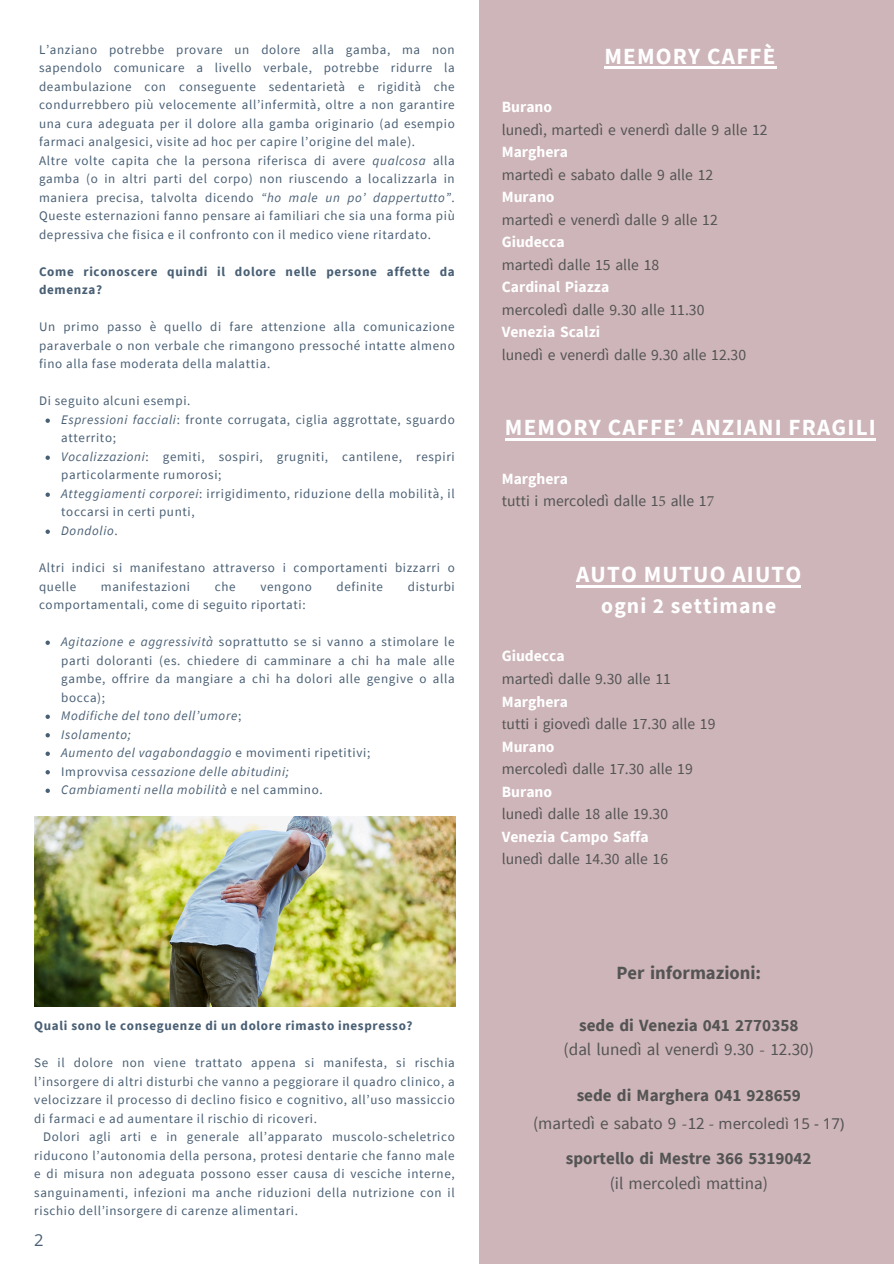
<style>
.page{position:relative;width:894px;height:1264px;background:#fff}
.page>*{position:absolute;margin:0;border:0;box-sizing:border-box;transform-origin:0 0}
.t1{font:700 23.1px "Source Sans Pro";letter-spacing:.05em;color:#fff}
.t2{font:700 21.6px "Source Sans Pro";letter-spacing:.05em;color:#fff}
.t3{font:700 18.6px "Source Sans Pro";color:#545454}
.t4{font:700 17.1px/28.7px "Source Sans Pro";color:#545454;text-align:center}
.t5{font:17.1px/24.3px "Source Sans Pro";color:#545454;text-align:center}
.t6{font:16.5px "Open Sans";color:#495f74}
.t7{font:15.6px/22.5px "Source Sans Pro";color:#545454}
.t8{font:13.05px/18.5px "Source Sans Pro";letter-spacing:.05em;color:#495f74;text-align:justify}
.t9{font:italic 13.05px "Source Sans Pro";letter-spacing:.05em;color:#495f74}
.t10{font:700 13.05px/18.5px "Source Sans Pro";letter-spacing:.05em;color:#495f74}
.s1{font-style:italic}
.s2{font-style:normal}
.s3{font-weight:700;color:#fff}
.s4{font-family:"Minion Pro"}
.s5{font-weight:700}
.s6{font-weight:400}
.s7{font-family:"Minion Pro";font-weight:400}
.s8{font-family:"Sans Serif Collection";font-weight:400;font-size:15px}
</style>
<div class="page">
<div style="left:480px;top:0;width:413px;height:1263px;background:#ceb5b9"></div>
<img style="left:34px;top:816px;width:421px;height:190px">
<svg style="left:46px;top:418px;width:4px;height:5px"></svg>
<svg style="left:46px;top:455px;width:4px;height:5px"></svg>
<svg style="left:46px;top:492px;width:4px;height:5px"></svg>
<svg style="left:46px;top:529px;width:4px;height:5px"></svg>
<svg style="left:46px;top:640px;width:4px;height:5px"></svg>
<svg style="left:46px;top:714px;width:4px;height:5px"></svg>
<svg style="left:46px;top:733px;width:4px;height:4px"></svg>
<svg style="left:46px;top:751px;width:4px;height:5px"></svg>
<svg style="left:46px;top:770px;width:4px;height:4px"></svg>
<svg style="left:46px;top:788px;width:4px;height:5px"></svg>
<hr style="left:604px;top:66px;width:172px;height:2px;background:#fff">
<hr style="left:505px;top:438px;width:370px;height:3px;background:#fff">
<hr style="left:576px;top:585px;width:224px;height:2px;background:#fff">
<p class="t8" style="left:39px;top:40px;width:417px">L’anziano potrebbe provare un dolore alla gamba, ma non sapendolo comunicare a livello verbale, potrebbe ridurre la deambulazione con conseguente sedentarietà</p>
<p class="t8" style="left:358px;top:77px;width:60px">e rigidità</p>
<p class="t8" style="left:39px;top:77px;width:417px;text-indent:395px">che condurrebbero più velocemente all’infermità, oltre a non garantire una cura adeguata per il dolore alla gamba originario (ad esempio farmaci analgesici, visite ad hoc per capire l’origine del male).</p>
<p class="t8" style="left:39px;top:151px;width:417px;text-align:left">Altre volte capita che la persona riferisca di avere <span class="s1">qualcosa</span> alla gamba (o in altri parti del corpo) non riuscendo a localizzarla in maniera precisa, talvolta dicendo <span class="s1">“ho male un po’ dappertutto”</span>.<br>Queste esternazioni fanno pensare ai familiari che sia una forma più depressiva che fisica e il confronto con il medico viene ritardato.</p>
<h6 class="t10" style="left:39px;top:262px;width:417px">Come riconoscere quindi il dolore nelle persone affette da demenza?</h6>
<p class="t8" style="left:39px;top:317px;width:417px">Un primo passo è quello di fare attenzione alla comunicazione paraverbale o non verbale che rimangono pressoché intatte almeno fino alla fase moderata della malattia.</p>
<p class="t8" style="left:39px;top:391px;width:153px">Di seguito alcuni esempi.</p>
<p class="t8" style="left:61px;top:410px;width:395px"><span class="s1">Espressioni facciali</span>: fronte corrugata, ciglia aggrottate, sguardo atterrito;</p>
<p class="t8" style="left:61px;top:447px;width:395px"><span class="s1">Vocalizzazioni</span>: gemiti, sospiri, grugniti, cantilene, respiri particolarmente rumorosi;</p>
<p class="t8" style="left:61px;top:484px;width:395px"><span class="s1">Atteggiamenti corporei</span>: irrigidimento, riduzione della mobilità, il toccarsi in certi punti,</p>
<p class="t9" style="left:61px;top:522px;width:58px">Dondolio<span class="s2">.</span></p>
<p class="t8" style="left:39px;top:558px;width:417px">Altri indici si manifestano attraverso i comportamenti bizzarri o quelle</p>
<p class="t8" style="left:101px;top:576px;width:91px">manifestazioni</p>
<p class="t8" style="left:215px;top:576px;width:22px">che</p>
<p class="t8" style="left:260px;top:576px;width:53px">vengono</p>
<p class="t8" style="left:336px;top:576px;width:48px">definite</p>
<p class="t8" style="left:407px;top:576px;width:48px">disturbi</p>
<p class="t8" style="left:39px;top:595px;width:268px">comportamentali, come di seguito riportati:</p>
<p class="t8" style="left:61px;top:632px;width:395px"><span class="s1">Agitazione e aggressività</span> soprattutto se si vanno a stimolare le parti doloranti (es. chiedere di camminare a chi ha male alle gambe, offrire da mangiare a chi ha dolori alle gengive o alla bocca);</p>
<p class="t9" style="left:61px;top:707px;width:181px">Modifiche del tono dell’umore<span class="s2">;</span></p>
<p class="t9" style="left:61px;top:725px;width:71px">Isolamento;</p>
<p class="t9" style="left:61px;top:744px;width:310px">Aumento del vagabondaggio <span class="s2">e movimenti ripetitivi;</span></p>
<p class="t9" style="left:61px;top:762px;width:229px"><span class="s2">Improvvisa</span> cessazione delle abitudini;</p>
<p class="t9" style="left:61px;top:781px;width:263px">Cambiamenti nella mobilità <span class="s2">e nel cammino.</span></p>
<h5 class="t10" style="left:34px;top:1016px;width:380px">Quali sono le conseguenze di un dolore rimasto inespresso?</h5>
<h5 class="t8" style="left:34px;top:1053px;width:422px">Se il dolore non viene trattato appena si manifesta, si rischia l’insorgere di altri disturbi che vanno a peggiorare il quadro clinico, a velocizzare il processo di declino fisico e cognitivo, all’uso massiccio di farmaci e ad aumentare il rischio di ricoveri.</h5>
<h1 class="t8" style="left:34px;top:1127px;width:422px;text-indent:9px">Dolori agli arti e in generale all’apparato muscolo-scheletrico riducono l’autonomia della persona, protesi dentarie che fanno male e di misura non adeguata possono esser causa di vesciche interne, sanguinamenti, infezioni ma anche riduzioni della nutrizione con il rischio dell’insorgere di carenze alimentari.</h1>
<h1 class="t6" style="left:34px;top:1228px;width:11px">2</h1>
<p class="t1" style="left:604px;top:41px;width:165px">MEMORY CAFFÈ</p>
<p class="t7" style="left:501px;top:95px;width:267px"><span class="s3">Burano<br></span>lunedì, martedì e venerdì dalle 9 alle 12<br><span class="s3">Marghera<br></span>martedì e sabato dalle 9 alle 12<br><span class="s3">Murano<br></span>martedì e venerdì dalle 9 alle 12<br><span class="s3">Giudecca<br></span>martedì dalle 15 alle 18<br><span class="s3">Cardinal Piazza<br></span>mercoledì dalle 9.30 alle 11.30<br><span class="s3">Venezia Scalzi<br></span>lunedì e venerdì dalle 9.30 alle 12.30</p>
<p class="t1" style="left:505px;top:412px;width:372px">MEMORY CAFFE’ ANZIANI FRAGILI</p>
<p class="t7" style="left:501px;top:467px;width:214px"><span class="s3">Marghera<br></span>tutti i mercoledì dalle 1<span class="s4">5</span> alle 1<span class="s4">7</span></p>
<p class="t1" style="left:576px;top:559px;width:227px">AUTO MUTUO AIUTO</p>
<p class="t2" style="left:601px;top:591px;width:176px">ogni 2 settimane</p>
<p class="t7" style="left:501px;top:644px;width:215px"><span class="s3">Giudecca<br></span>martedì dalle 9.30 alle 11<br><span class="s3">Marghera<br></span><span class="s4">t</span>utti i giovedì dalle 17.30 alle 19<br><span class="s3">Murano<br></span>mercoledì dalle 17.30 alle 19<br><span class="s3">Burano<br></span>lunedì dalle 18 alle 19.30<br><span class="s3">Venezia Campo Saffa<br></span>lunedì dalle 14.30 alle 16</p>
<p class="t3" style="left:616px;top:960px;width:146px">Per informazioni:</p>
<p class="t5" style="left:563px;top:1012px;width:252px"><span class="s5">sede di Venezia 041 2770358 </span>(dal lunedì al venerdì 9.30 <span class="s4">-</span> 12.30)</p>
<p class="t4" style="left:533px;top:1080px;width:313px">sede di Marghera 041 928659<br><span class="s6">(martedì e sabato 9</span> <span class="s7">-</span><span class="s6">12</span> <span class="s7">-</span> <span class="s8">mercoledì 15 - 17)</span></p>
<p class="t4" style="left:565px;top:1145px;width:247px;line-height:24.8px">sportello di Mestre 366 5319042 <span class="s6">(il mercoledì mattina)</span></p>
</div>
